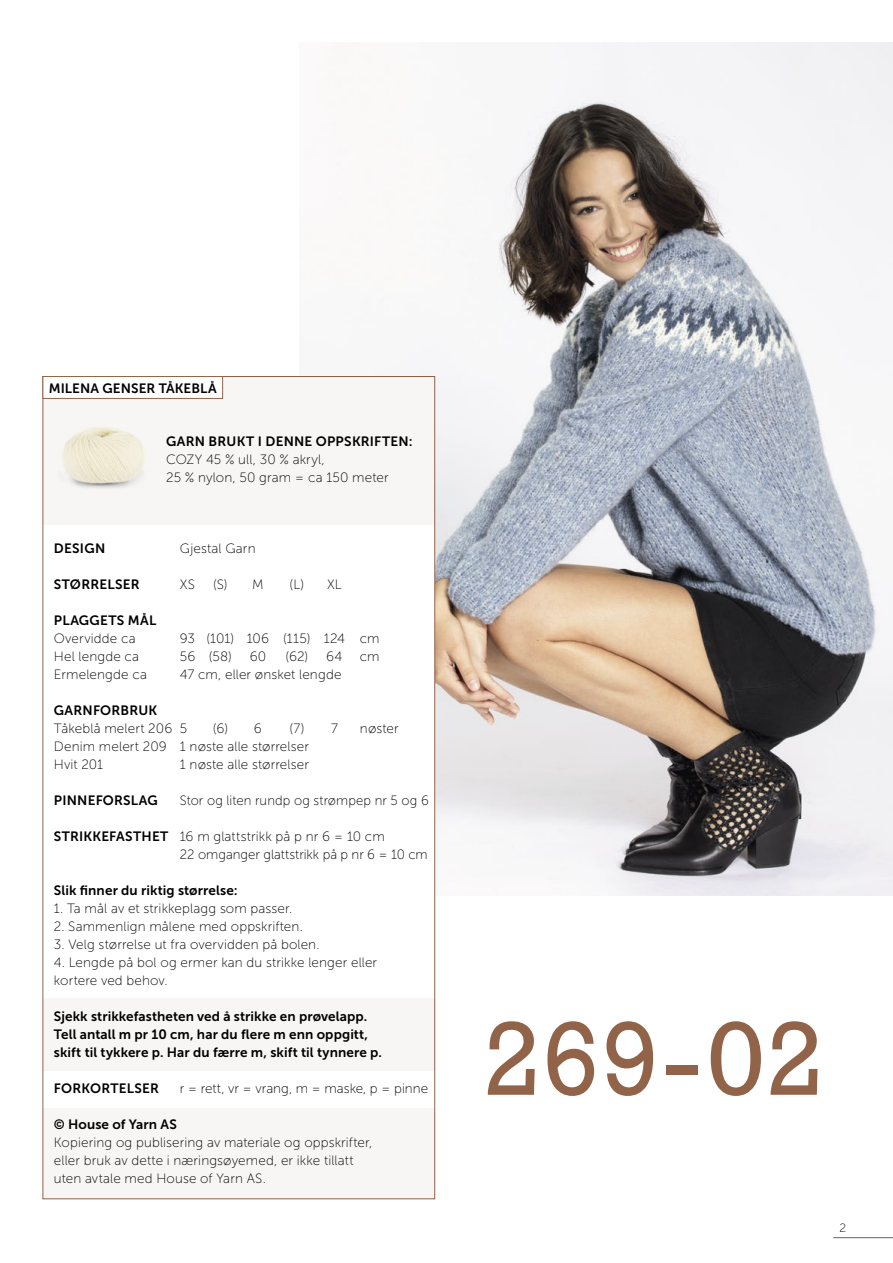
<style>
.page{position:relative;width:893px;height:1263px;background:#fff}
.page>*{position:absolute;margin:0;border:0;box-sizing:border-box;transform-origin:0 0}
.t1{font:106.5px "Rockwell";color:#91644a}
.INNHOLD{font:13.5px "Museo Sans 100";letter-spacing:.01em;color:#000}
.INNHOLD-2{font:13.5px "Museo Sans 700";letter-spacing:.01em;color:#000}
.INNHOLD-_Opps{font:13.5px "Museo Sans 700";letter-spacing:.005em;color:#000}
.INNHOLD-3{font:13.5px "Museo Sans 700";letter-spacing:.03em;color:#000}
.t2{font:12px "Museo Sans 100";color:#000}
.s1{font-family:"Museo Sans 700"}
</style>
<div class="page">
<hr style="left:833px;top:1237px;width:60px;height:1px;background:#636363">
<img style="left:435px;top:43px;width:458px;height:853px">
<div style="left:43px;top:376px;width:392px;height:149px;background:#f8f6f4"></div>
<div style="left:43px;top:376px;width:180px;height:22px;background:#fff"></div>
<div style="left:43px;top:376px;width:180px;height:23px;border:1px solid #91644a"></div>
<img style="left:62px;top:427px;width:82px;height:61px">
<div style="left:43px;top:999px;width:392px;height:72px;background:#f8f6f4"></div>
<div style="left:43px;top:1108px;width:392px;height:90px;background:#f8f6f4"></div>
<p class="INNHOLD-_Opps" style="left:49px;top:380px;width:169px">MILENA GENSER TÅKEBLÅ</p>
<p class="INNHOLD-2" style="left:166px;top:434px;width:248px">GARN BRUKT I DENNE OPPSKRIFTEN:</p>
<p class="INNHOLD" style="left:166px;top:452px;width:160px">COZY 45 % ull, 30 % akryl,</p>
<p class="INNHOLD" style="left:166px;top:470px;width:224px">25 % nylon, 50 gram = ca 150 meter</p>
<p class="INNHOLD-2" style="left:54px;top:541px;width:53px">DESIGN</p>
<p class="INNHOLD" style="left:180px;top:541px;width:77px">Gjestal Garn</p>
<p class="INNHOLD-2" style="left:54px;top:577px;width:87px">STØRRELSER</p>
<p class="INNHOLD" style="left:180px;top:577px;width:17px">XS</p>
<p class="INNHOLD" style="left:213px;top:577px;width:52px">(S) M</p>
<p class="INNHOLD" style="left:290px;top:577px;width:54px">(L) XL</p>
<p class="INNHOLD-3" style="left:54px;top:613px;width:104px">PLAGGETS MÅL</p>
<p class="INNHOLD" style="left:54px;top:631px;width:83px">Overvidde ca</p>
<p class="INNHOLD" style="left:180px;top:631px;width:201px">93 (101) 106 (115) 124 cm</p>
<p class="INNHOLD" style="left:54px;top:649px;width:87px">Hel lengde ca</p>
<p class="INNHOLD" style="left:180px;top:649px;width:54px">56 (58)</p>
<p class="INNHOLD" style="left:250px;top:649px;width:18px">60</p>
<p class="INNHOLD" style="left:285px;top:649px;width:59px">(62) 64</p>
<p class="INNHOLD" style="left:360px;top:649px;width:21px">cm</p>
<p class="INNHOLD" style="left:54px;top:667px;width:95px">Ermelengde ca</p>
<p class="INNHOLD" style="left:180px;top:667px;width:163px">47 cm, eller ønsket lengde</p>
<p class="INNHOLD-2" style="left:54px;top:703px;width:105px">GARNFORBRUK</p>
<p class="INNHOLD" style="left:54px;top:721px;width:135px">Tåkeblå melert 206 5</p>
<p class="INNHOLD" style="left:213px;top:721px;width:51px">(6) 6</p>
<p class="INNHOLD" style="left:289px;top:721px;width:50px">(7) 7</p>
<p class="INNHOLD" style="left:360px;top:721px;width:40px">nøster</p>
<p class="INNHOLD" style="left:54px;top:739px;width:257px">Denim melert 209 1 nøste alle størrelser</p>
<p class="INNHOLD" style="left:54px;top:757px;width:51px">Hvit 201</p>
<p class="INNHOLD" style="left:180px;top:757px;width:131px">1 nøste alle størrelser</p>
<p class="INNHOLD-2" style="left:54px;top:793px;width:105px">PINNEFORSLAG</p>
<p class="INNHOLD" style="left:180px;top:793px;width:250px">Stor og liten rundp og strømpep nr 5 og 6</p>
<p class="INNHOLD" style="left:54px;top:829px;width:332px"><span class="s1">STRIKKEFASTHET</span> 16 m glattstrikk på p nr 6 = 10 cm</p>
<p class="INNHOLD" style="left:180px;top:847px;width:249px">22 omganger glattstrikk på p nr 6 = 10 cm</p>
<p class="INNHOLD-2" style="left:54px;top:883px;width:185px">Slik finner du riktig størrelse:</p>
<p class="INNHOLD" style="left:54px;top:901px;width:240px">1. Ta mål av et strikkeplagg som passer.</p>
<p class="INNHOLD" style="left:54px;top:919px;width:250px">2. Sammenlign målene med oppskriften.</p>
<p class="INNHOLD" style="left:54px;top:937px;width:267px">3. Velg størrelse ut fra overvidden på bolen.</p>
<p class="INNHOLD" style="left:54px;top:955px;width:325px">4. Lengde på bol og ermer kan du strikke lenger eller</p>
<p class="INNHOLD" style="left:54px;top:973px;width:115px">kortere ved behov.</p>
<p class="INNHOLD-2" style="left:54px;top:1009px;width:315px">Sjekk strikkefastheten ved å strikke en prøvelapp.</p>
<p class="INNHOLD-2" style="left:54px;top:1027px;width:316px">Tell antall m pr 10 cm, har du flere m enn oppgitt,</p>
<p class="INNHOLD-2" style="left:54px;top:1045px;width:330px">skift til tykkere p. Har du færre m, skift til tynnere p.</p>
<p class="INNHOLD-2" style="left:54px;top:1081px;width:107px">FORKORTELSER</p>
<p class="INNHOLD" style="left:180px;top:1081px;width:250px">r = rett, vr = vrang, m = maske, p = pinne</p>
<p class="INNHOLD-2" style="left:54px;top:1117px;width:124px">© House of Yarn AS</p>
<p class="INNHOLD" style="left:54px;top:1135px;width:320px">Kopiering og publisering av materiale og oppskrifter,</p>
<p class="INNHOLD" style="left:54px;top:1153px;width:301px">eller bruk av dette i næringsøyemed, er ikke tillatt</p>
<p class="INNHOLD" style="left:54px;top:1171px;width:214px">uten avtale med House of Yarn AS.</p>
<p class="t1" style="left:483px;top:997px;width:342px">269-02</p>
<p class="t2" style="left:839px;top:1221px;width:8px">2</p>
</div>
